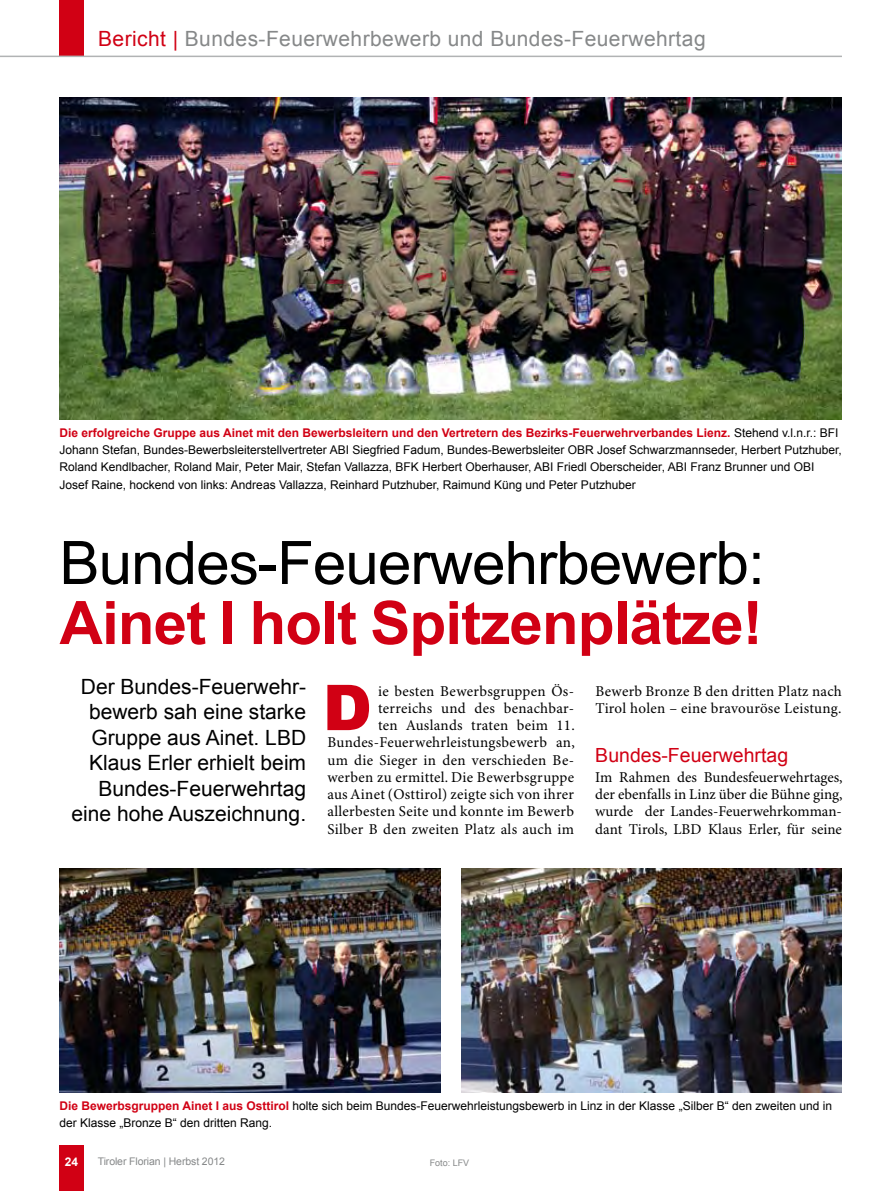
<style>
.page{position:relative;width:893px;height:1191px;background:#fff}
.page>*{position:absolute;margin:0;border:0;box-sizing:border-box;transform-origin:0 0}
.t1{font:900 63.15px "Arial";color:#d10014}
.t2{font:700 60px/60px "Arial";letter-spacing:-.015em;color:#d10014}
.t3{font:21px/25.5px "Arial";color:#000;text-align:right}
.t4{font:21px "Arial";letter-spacing:.02em;color:#868889}
.t5{font:19.5px "Arial";color:#d10014}
.t6{font:15px/17.2px "Minion Pro";letter-spacing:.02em;color:#000;text-align:right}
.t7{font:12px/17.2px "Arial";color:#000}
.t8{font:700 12px "Arial";color:#fff}
.t9{font:10.5px "Arial";letter-spacing:-.01em;color:#868889}
.t10{font:9px "Arial";color:#868889}
.s1{color:#d10014}
.s2{font-weight:700;color:#d10014}
.s3{font-weight:400;color:#000}
</style>
<div class="page">
<div style="left:60px;top:0;width:24px;height:56px;background:#d10014"></div>
<hr style="left:0;top:56px;width:842px;height:1px;background:#b1b3b4">
<div style="left:60px;top:1145px;width:24px;height:46px;background:#d10014"></div>
<img style="left:60px;top:98px;width:782px;height:321px">
<img style="left:60px;top:868px;width:380px;height:224px">
<img style="left:461px;top:868px;width:381px;height:224px">
<p class="t4" style="left:98px;top:25px;width:609px"><span class="s1">Bericht |</span> Bundes-Feuerwehrbewerb und Bundes-Feuerwehrtag</p>
<p class="t7" style="left:60px;top:424px;width:784px"><span class="s2">Die erfolgreiche Gruppe aus Ainet mit den Bewerbsleitern und den Vertretern des Bezirks-Feuerwehrverbandes Lienz.</span> Stehend v.l.n.r.: BFI Johann Stefan, Bundes-Bewerbsleiterstellvertreter ABI Siegfried Fadum, Bundes-Bewerbsleiter OBR Josef Schwarzmannseder, Herbert Putzhuber, Roland Kendlbacher, Roland Mair, Peter Mair, Stefan Vallazza, BFK Herbert Oberhauser, ABI Friedl Oberscheider, ABI Franz Brunner und OBI Josef Raine, hockend von links: Andreas Vallazza, Reinhard Putzhuber, Raimund Küng und Peter Putzhuber</p>
<p class="t2" style="left:60px;top:535px;width:707px"><span class="s3">Bundes-Feuerwehrbewerb:<br></span>Ainet I holt Spitzenplätze!</p>
<p class="t3" style="left:71px;top:673px;width:236px">Der Bundes-Feuerwehr&shy;bewerb sah eine starke<br>Gruppe aus Ainet. LBD<br>Klaus Erler erhielt beim<br>Bundes-Feuerwehrtag eine hohe Auszeichnung.</p>
<p class="t1" style="left:323px;top:661px;width:51px">D</p>
<p class="t6" style="left:327px;top:683px;width:249px">ie besten Bewerbsgruppen Ös&shy;terreichs und des benachbar-<br>ten Auslands traten beim 11.<br>Bundes-Feuerwehrleistungsbewerb an, um die Sieger in den verschieden Be&shy;werben zu ermittel. Die Bewerbsgruppe aus Ainet (Osttirol) zeigte sich von ihrer allerbesten Seite und konnte im Bewerb Silber B den zweiten Platz als auch im</p>
<p class="t6" style="left:595px;top:683px;width:248px;text-align:left">Bewerb Bronze B den dritten Platz nach<br>Tirol holen – eine bravouröse Leistung.</p>
<p class="t5" style="left:595px;top:742px;width:194px">Bundes-Feuerwehrtag</p>
<p class="t6" style="left:595px;top:769px;width:249px;text-align:justify">Im Rahmen des Bundesfeuerwehrtages, der ebenfalls in Linz über die Bühne ging, wurde der Landes-Feuerwehrkomman&shy;dant Tirols, LBD Klaus Erler, für seine</p>
<p class="t7" style="left:60px;top:1097px;width:774px"><span class="s2">Die Bewerbsgruppen Ainet I aus Osttirol</span> holte sich beim Bundes-Feuerwehrleistungsbewerb in Linz in der Klasse „Silber B“ den zweiten und in der Klasse „Bronze B“ den dritten Rang.</p>
<p class="t8" style="left:65px;top:1153px;width:15px">24</p>
<p class="t9" style="left:98px;top:1154px;width:129px">Tiroler Florian | Herbst 2012</p>
<p class="t10" style="left:430px;top:1157px;width:41px">Foto: LFV</p>
</div>
